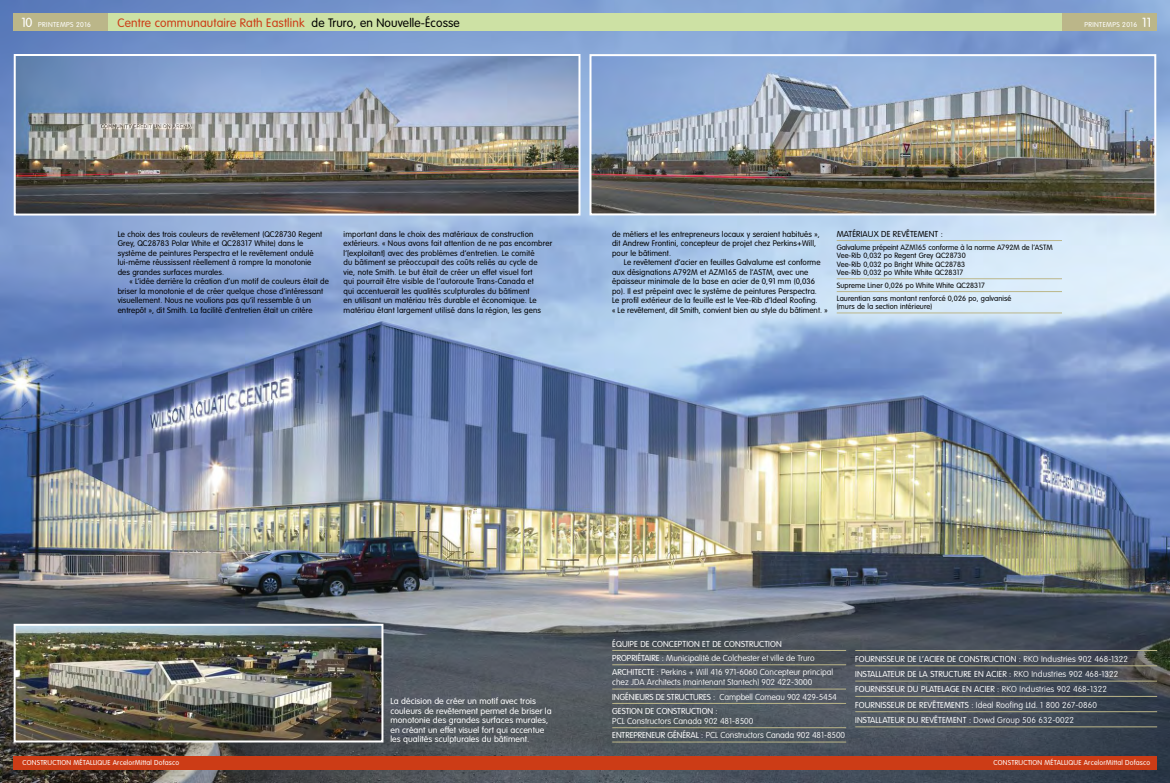
<style>
.page{position:relative;width:1170px;height:783px;background:#fff}
.page>*{position:absolute;margin:0;border:0;box-sizing:border-box;transform-origin:0 0}
.t1{font:300 12px "VAG Rounded";letter-spacing:.01em;color:#cc3c16}
.t2{font:300 8.5px/9.5px "VAG Rounded";letter-spacing:.005em;color:#fff}
.t3{font:100 8.5px/14.3px "VAG Rounded";color:#fff}
.t4{font:300 8.5px "VAG Rounded";letter-spacing:.01em;color:#000}
.t5{font:300 8px/9.5px "VAG Rounded";letter-spacing:.01em;color:#000}
.t6{font:300 7.5px/8.5px "VAG Rounded";letter-spacing:.01em;color:#000}
.t7{font:300 7px "VAG Rounded";letter-spacing:.025em;color:#fff}
.t8{font:300 7px "VAG Rounded";letter-spacing:.055em;color:#fff}
.s1{font-size:13px}
.s2{color:#000}
.s3{font-weight:300}
.s4{font-weight:100}
</style>
<div class="page">
<img style="left:0;top:0;width:1170px;height:783px">
<div style="left:585px;top:756px;width:571px;height:14px;background:#cc3c16"></div>
<div style="left:14px;top:756px;width:571px;height:13px;background:#cc3c16"></div>
<div style="left:108px;top:14px;width:477px;height:18px;background:#cde1a4"></div>
<div style="left:14px;top:14px;width:94px;height:18px;background:#bbb689"></div>
<div style="left:585px;top:14px;width:477px;height:18px;background:#cde1a4"></div>
<div style="left:1062px;top:14px;width:94px;height:18px;background:#bbb689"></div>
<hr style="left:612px;top:650px;width:234px;height:1px;background:#bbb689">
<hr style="left:612px;top:664px;width:234px;height:1px;background:#bbb689">
<hr style="left:612px;top:689px;width:234px;height:1px;background:#bbb689">
<hr style="left:612px;top:703px;width:234px;height:1px;background:#bbb689">
<hr style="left:612px;top:727px;width:234px;height:1px;background:#bbb689">
<hr style="left:612px;top:742px;width:234px;height:1px;background:#bbb689">
<hr style="left:837px;top:240px;width:225px;height:1px;background:#bbb689">
<hr style="left:837px;top:278px;width:225px;height:1px;background:#bbb689">
<hr style="left:837px;top:291px;width:225px;height:1px;background:#bbb689">
<hr style="left:837px;top:312px;width:225px;height:1px;background:#bbb689">
<img style="left:17px;top:57px;width:561px;height:156px">
<div style="left:14px;top:54px;width:567px;height:162px;border:2px solid #fff"></div>
<img style="left:593px;top:57px;width:560px;height:155px">
<div style="left:590px;top:54px;width:566px;height:161px;border:2px solid #fff"></div>
<img style="left:17px;top:627px;width:363px;height:112px">
<div style="left:14px;top:624px;width:369px;height:118px;border:2px solid #fff"></div>
<hr style="left:855px;top:650px;width:302px;height:1px;background:#bbb689">
<hr style="left:855px;top:665px;width:302px;height:1px;background:#bbb689">
<hr style="left:855px;top:681px;width:302px;height:1px;background:#bbb689">
<hr style="left:855px;top:696px;width:302px;height:1px;background:#bbb689">
<hr style="left:855px;top:711px;width:302px;height:1px;background:#bbb689">
<hr style="left:855px;top:726px;width:302px;height:1px;background:#bbb689">
<p class="t8" style="left:22px;top:22px;width:71px"><span class="s1">10</span> PRINTEMPS 2016</p>
<h1 class="t1" style="left:118px;top:18px;width:344px">Centre communautaire Rath Eastlink <span class="s2">de Truro, en Nouvelle-Écosse</span></h1>
<p class="t8" style="left:1084px;top:22px;width:68px">PRINTEMPS 2016 <span class="s1">11</span></p>
<p class="t5" style="left:118px;top:230px;width:206px">Le choix des trois couleurs de revêtement (QC28730 Regent Grey, QC28783 Polar White et QC28317 White) dans le système de peintures Perspectra et le revêtement ondulé lui-même réussissent réellement à rompre la monotonie des grandes surfaces murales.</p>
<p class="t5" style="left:118px;top:277px;width:213px;text-indent:12px">« L’idée derrière la création d’un motif de couleurs était de briser la monotonie et de créer quelque chose d’intéressant visuellement. Nous ne voulions pas qu’il ressemble à un entrepôt », dit Smith. La facilité d’entretien était un critère</p>
<p class="t5" style="left:344px;top:230px;width:210px">important dans le choix des matériaux de construction extérieurs. « Nous avons fait attention de ne pas encombrer l’[exploitant] avec des problèmes d’entretien. Le comité<br>du bâtiment se préoccupait des coûts reliés au cycle de<br>vie, note Smith. Le but était de créer un effet visuel fort<br>qui pourrait être visible de l’autoroute Trans-Canada et<br>qui accentuerait les qualités sculpturales du bâtiment<br>en utilisant un matériau très durable et économique. Le matériau étant largement utilisé dans la région, les gens</p>
<p class="t5" style="left:612px;top:230px;width:209px">de métiers et les entrepreneurs locaux y seraient habitués », dit Andrew Frontini, concepteur de projet chez Perkins+Will, pour le bâtiment.</p>
<p class="t5" style="left:612px;top:258px;width:217px;text-indent:12px">Le revêtement d’acier en feuilles Galvalume est conforme aux désignations A792M et AZM165 de l’ASTM, avec une épaisseur minimale de la base en acier de 0,91 mm (0,036 po). Il est prépeint avec le système de peintures Perspectra.<br>Le profil extérieur de la feuille est le Vee-Rib d’Ideal Roofing.<br>« Le revêtement, dit Smith, convient bien au style du bâtiment. »</p>
<p class="t4" style="left:837px;top:230px;width:108px">MATÉRIAUX DE REVÊTEMENT :</p>
<p class="t6" style="left:837px;top:243px;width:217px">Galvalume prépeint AZM165 conforme à la norme A792M de l’ASTM Vee-Rib 0,032 po Regent Grey QC28730<br>Vee-Rib 0,032 po Bright White QC28783<br>Vee-Rib 0,032 po White White QC28317</p>
<p class="t6" style="left:837px;top:280px;width:176px;line-height:12.8px">Supreme Liner 0,026 po White White QC28317<br>Laurentian sans montant renforcé 0,026 po, galvanisé</p>
<p class="t6" style="left:837px;top:303px;width:97px">(murs de la section intérieure)</p>
<p class="t2" style="left:390px;top:697px;width:163px">La décision de créer un motif avec trois couleurs de revêtement permet de briser la monotonie des grandes surfaces murales, en créant un effet visuel fort qui accentue les qualités sculpturales du bâtiment.</p>
<p class="t3" style="left:612px;top:637px;width:223px"><span class="s3">ÉQUIPE DE CONCEPTION ET DE CONSTRUCTION<br>PROPRIÉTAIRE :</span> Municipalité de Colchester et ville de Truro<br><span class="s3">ARCHITECTE :</span> Perkins + Will 416 971-6060 Concepteur principal</p>
<p class="t3" style="left:612px;top:676px;width:226px">chez JDA Architects (maintenant Stantech) 902 422-3000<br><span class="s3">INGÉNIEURS DE STRUCTURES :</span> Campbell Comeau 902 429-5454<br><span class="s3">GESTION DE CONSTRUCTION :</span></p>
<p class="t3" style="left:612px;top:714px;width:234px">PCL Constructors Canada 902 481-8500<br><span class="s3">ENTREPRENEUR GÉNÉRAL :</span> PCL Constructors Canada 902 481-8500</p>
<p class="t2" style="left:855px;top:652px;width:274px;line-height:15.3px">FOURNISSEUR DE L’ACIER DE CONSTRUCTION : <span class="s4">RKO Industries 902 468-1322<br></span>INSTALLATEUR DE LA STRUCTURE EN ACIER : <span class="s4">RKO Industries 902 468-1322<br></span>FOURNISSEUR DU PLATELAGE EN ACIER : <span class="s4">RKO Industries 902 468-1322<br></span>FOURNISSEUR DE REVÊTEMENTS : <span class="s4">Ideal Roofing Ltd. 1 800 267-0860<br></span>INSTALLATEUR DU REVÊTEMENT : <span class="s4">Dowd Group 506 632-0022</span></p>
<p class="t7" style="left:23px;top:760px;width:158px">CONSTRUCTION MÉTALLIQUE ArcelorMittal Dofasco</p>
<p class="t7" style="left:994px;top:760px;width:158px">CONSTRUCTION MÉTALLIQUE ArcelorMittal Dofasco</p>
</div>
